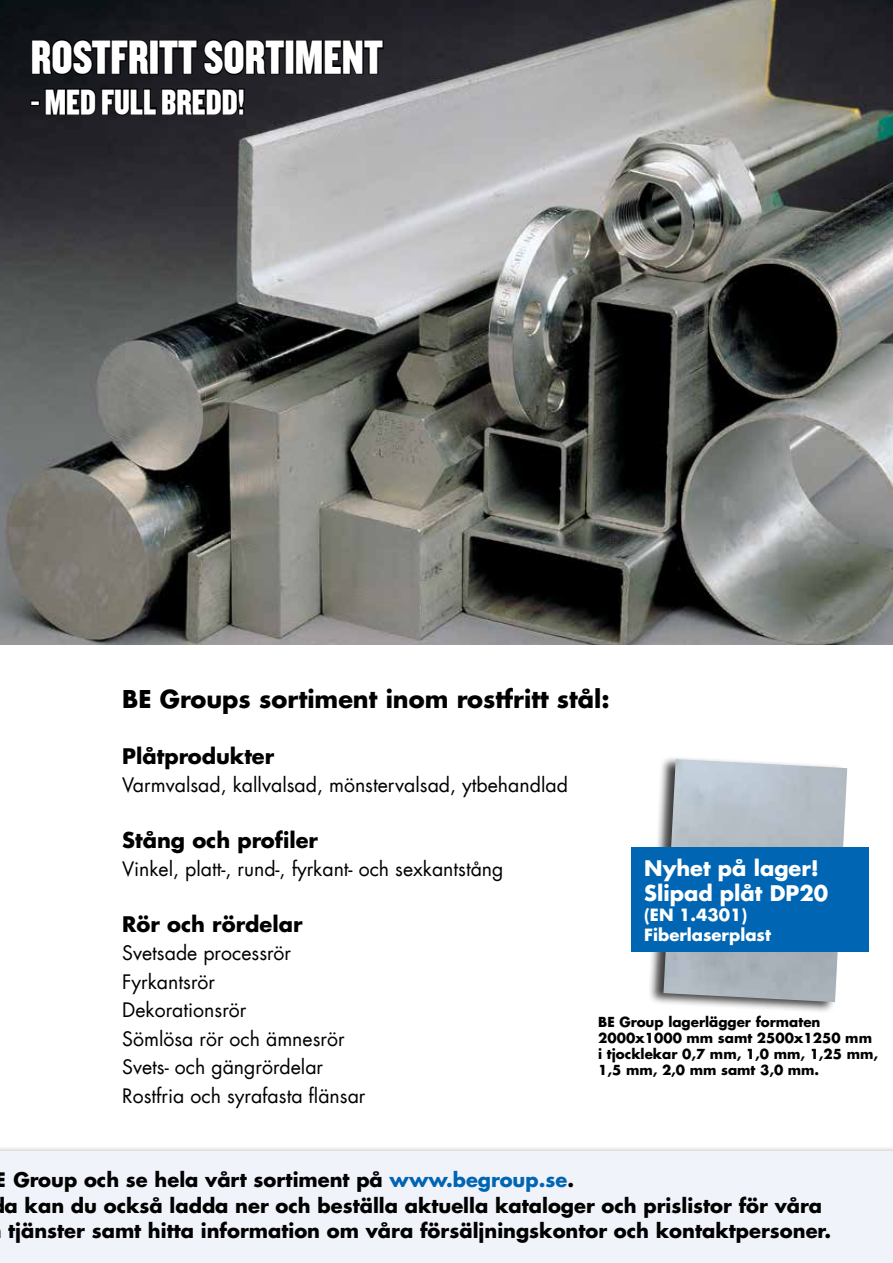
<style>
.page{position:relative;width:893px;height:1263px;background:#fff}
.page>*{position:absolute;margin:0;border:0;box-sizing:border-box;transform-origin:0 0}
.t1{font:48.3px "Knockout HTF70 Full Welterwt";color:#fff;scale:.87 1}
.t2{font:36.15px "Knockout HTF70 Full Welterwt";color:#fff;scale:.87 1}
.t3{font:700 24px "Futura";color:#000}
.t4{font:700 21px "Futura";color:#000}
.t5{font:700 21px/25.2px "Futura";color:#fff}
.t6{font:19.5px/28.5px "Futura";color:#000}
.t7{font:700 19.5px/25.5px "Futura";color:#000}
.t8{font:700 16.5px/19.8px "Futura";color:#fff}
.t9{font:700 13.5px/16.2px "Futura";color:#000}
.s1{color:#0066b3}
</style>
<div class="page">
<img style="left:0;top:0;width:893px;height:644px">
<div style="left:0;top:1145px;width:893px;height:118px;background:#000;opacity:.5"></div>
<div style="left:0;top:1152px;width:893px;height:111px;background:#f1f3fa"></div>
<div style="left:285px;top:40px;width:9px;height:34px;border:2px solid #000"></div>
<svg style="left:294px;top:23px;width:91px;height:52px;background:#1a191d"></svg>
<svg style="left:30px;top:38px;width:256px;height:80px;background:#141418"></svg>
<div style="left:648px;top:755px;width:199px;height:259px;background:#000;opacity:.75"></div>
<img style="left:663px;top:759px;width:184px;height:243px">
<div style="left:631px;top:847px;width:237px;height:104px;background:#0066b3"></div>
<h1 class="t1" style="left:31px;top:32px;width:406px">ROSTFRITT SORTIMENT</h1>
<h2 class="t2" style="left:31px;top:83px;width:247px">- MED FULL BREDD!</h2>
<p class="t3" style="left:122px;top:683px;width:489px">BE Groups sortiment inom rostfritt stål:</p>
<p class="t4" style="left:122px;top:742px;width:153px">Plåtprodukter</p>
<p class="t6" style="left:122px;top:771px;width:447px">Varmvalsad, kallvalsad, mönstervalsad, ytbehandlad</p>
<p class="t4" style="left:122px;top:826px;width:197px">Stång och profiler</p>
<p class="t6" style="left:122px;top:855px;width:383px">Vinkel, platt-, rund-, fyrkant- och sexkantstång</p>
<p class="t4" style="left:122px;top:910px;width:182px">Rör och rördelar</p>
<p class="t6" style="left:122px;top:939px;width:245px">Svetsade processrör<br>Fyrkantsrör<br>Dekorationsrör<br>Sömlösa rör och ämnesrör<br>Svets- och gängrördelar<br>Rostfria och syrafasta flänsar</p>
<p class="t5" style="left:644px;top:855px;width:186px">Nyhet på lager!<br>Slipad plåt DP20</p>
<p class="t8" style="left:644px;top:904px;width:128px">(EN 1.4301)<br>Fiberlaserplast</p>
<p class="t9" style="left:598px;top:1013px;width:281px">BE Group lagerlägger formaten<br>2000x1000 mm samt 2500x1250 mm i tjocklekar 0,7 mm, 1,0 mm, 1,25 mm,<br>1,5 mm, 2,0 mm samt 3,0 mm.</p>
<p class="t7" style="left:5px;top:1167px;width:828px;text-indent:-9px">E Group och se hela vårt sortiment på <span class="s1">www.begroup.se</span>.<br>a kan du också ladda ner och beställa aktuella kataloger och prislistor för våra tjänster samt hitta information om våra försäljningskontor och kontaktpersoner.</p>
</div>
